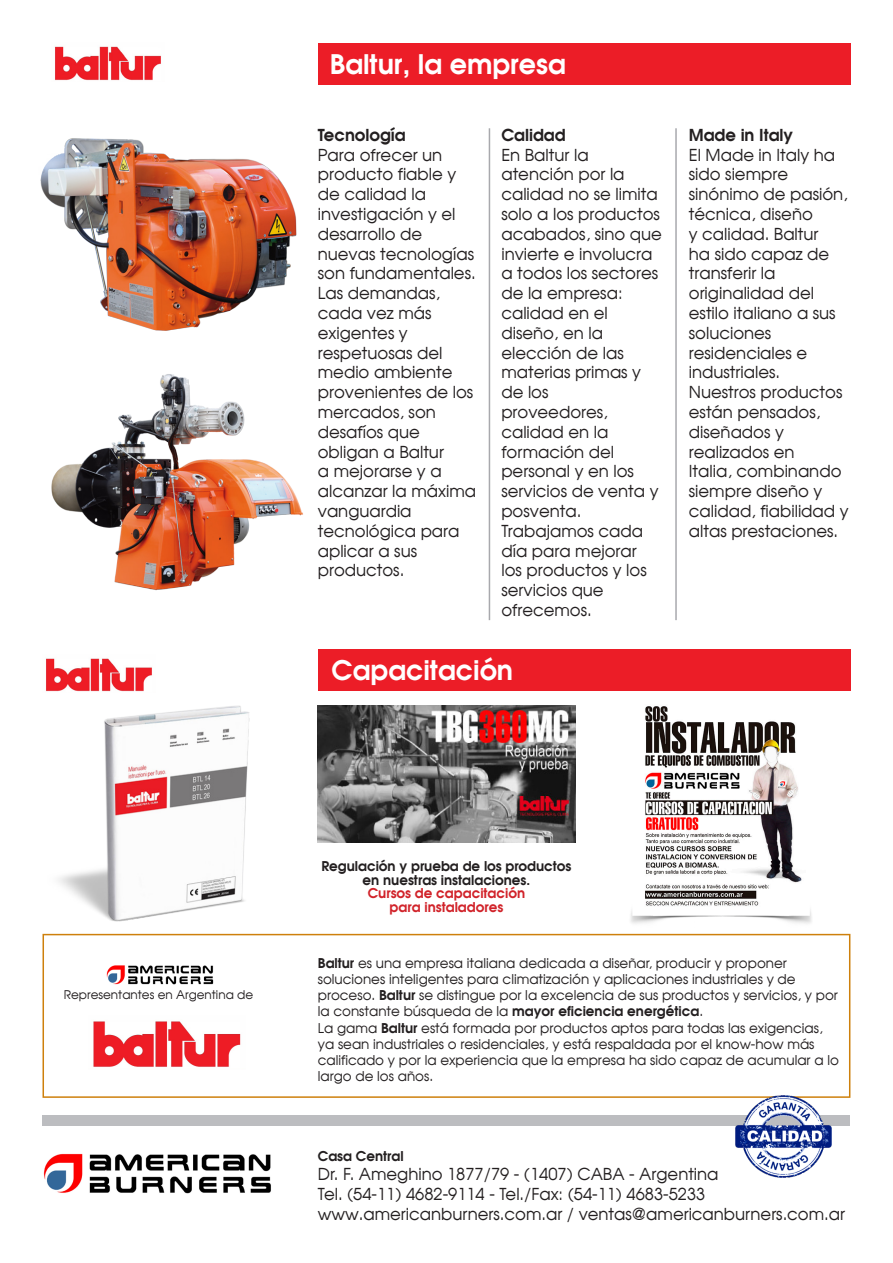
<style>
.page{position:relative;width:893px;height:1263px;background:#fff}
.page>*{position:absolute;margin:0;border:0;box-sizing:border-box;transform-origin:0 0}
.t1{font:700 27px "Avalon";color:#fff}
.t2{font:16.5px/19.8px "Avalon Plain";color:#231f20}
.t3{font:700 16.5px "Avalon";color:#231f20}
.t4{font:13.5px/16.2px "Avalon Plain";color:#231f20}
.t5{font:700 13.5px/13.5px "Avalon";color:#231f20;text-align:center}
.t6{font:700 13.5px/13.5px "Avalon";color:#d1232a;text-align:center}
.t7{font:12px "Avalon Plain";color:#231f20}
.s1{font-family:"Avalon";font-weight:700}
</style>
<div class="page">
<div style="left:43px;top:1115px;width:807px;height:10px;background:#bcbdc0"></div>
<img style="left:43px;top:1153px;width:228px;height:41px">
<div style="left:318px;top:43px;width:532px;height:42px;background:#ec1d27"></div>
<img style="left:55px;top:46px;width:106px;height:35px">
<img style="left:318px;top:706px;width:257px;height:137px">
<div style="left:318px;top:648px;width:532px;height:42px;background:#ec1d27"></div>
<div style="left:43px;top:934px;width:807px;height:164px;border:2px solid #ce800c"></div>
<img style="left:106px;top:965px;width:108px;height:20px">
<img style="left:93px;top:1021px;width:148px;height:46px">
<img style="left:645px;top:706px;width:157px;height:191px">
<img style="left:630px;top:897px;width:182px;height:27px">
<img style="left:736px;top:1095px;width:95px;height:83px">
<img style="left:40px;top:138px;width:257px;height:193px">
<img style="left:51px;top:374px;width:252px;height:217px">
<img style="left:46px;top:658px;width:106px;height:34px">
<hr style="left:489px;top:128px;width:1px;height:492px;background:#a8a9ad">
<hr style="left:675px;top:128px;width:2px;height:492px;background:#a8a9ad">
<img style="left:58px;top:705px;width:192px;height:216px">
<p class="t1" style="left:330px;top:45px;width:238px">Baltur, la empresa</p>
<p class="t3" style="left:318px;top:123px;width:89px">Tecnología</p>
<p class="t2" style="left:318px;top:144px;width:126px">Para ofrecer un</p>
<p class="t2" style="left:318px;top:164px;width:140px">producto fiable y de calidad la</p>
<p class="t2" style="left:318px;top:204px;width:159px">investigación y el desarrollo de nuevas tecnologías son fundamentales.<br>Las demandas, cada vez más</p>
<p class="t2" style="left:318px;top:323px;width:91px">exigentes y</p>
<p class="t2" style="left:318px;top:342px;width:157px">respetuosas del medio ambiente provenientes de los mercados, son</p>
<p class="t2" style="left:318px;top:422px;width:103px">desafíos que</p>
<p class="t2" style="left:318px;top:441px;width:160px">obligan a Baltur<br>a mejorarse y a alcanzar la máxima vanguardia</p>
<p class="t2" style="left:318px;top:521px;width:143px">tecnológica para aplicar a sus</p>
<p class="t2" style="left:318px;top:560px;width:88px">productos.</p>
<p class="t3" style="left:501px;top:123px;width:66px">Calidad</p>
<p class="t2" style="left:501px;top:144px;width:89px">En Baltur la</p>
<p class="t2" style="left:501px;top:164px;width:162px">atención por la calidad no se limita solo a los productos acabados, sino que invierte e involucra a todos los sectores de la empresa:</p>
<p class="t2" style="left:501px;top:303px;width:108px">calidad en el</p>
<p class="t2" style="left:501px;top:323px;width:103px">diseño, en la</p>
<p class="t2" style="left:501px;top:342px;width:141px">elección de las materias primas y de los</p>
<p class="t2" style="left:501px;top:402px;width:108px">proveedores,</p>
<p class="t2" style="left:501px;top:422px;width:108px">calidad en la</p>
<p class="t2" style="left:501px;top:441px;width:159px">formación del personal y en los servicios de venta y posventa.</p>
<p class="t2" style="left:501px;top:521px;width:147px">Trabajamos cada día para mejorar los productos y los servicios que</p>
<p class="t2" style="left:501px;top:600px;width:92px">ofrecemos.</p>
<p class="t1" style="left:332px;top:651px;width:183px">Capacitación</p>
<p class="t3" style="left:689px;top:123px;width:106px">Made in Italy</p>
<p class="t2" style="left:689px;top:144px;width:148px">El Made in Italy ha sido siempre</p>
<p class="t2" style="left:689px;top:184px;width:160px">sinónimo de pasión, técnica, diseño<br>y calidad. Baltur<br>ha sido capaz de transferir la</p>
<p class="t2" style="left:689px;top:283px;width:148px">originalidad del estilo italiano a sus soluciones</p>
<p class="t2" style="left:689px;top:342px;width:120px">residenciales e</p>
<p class="t2" style="left:689px;top:362px;width:155px">industriales.<br>Nuestros productos están pensados, diseñados y</p>
<p class="t2" style="left:689px;top:441px;width:107px">realizados en</p>
<p class="t2" style="left:689px;top:461px;width:161px">Italia, combinando siempre diseño y calidad, fiabilidad y altas prestaciones.</p>
<p class="t7" style="left:64px;top:987px;width:191px">Representantes en Argentina de</p>
<p class="t5" style="left:321px;top:859px;width:252px">Regulación y prueba de los productos en nuestras instalaciones.</p>
<p class="t6" style="left:368px;top:886px;width:159px">Cursos de capacitación para instaladores</p>
<p class="t4" style="left:318px;top:955px;width:471px"><span class="s1">Baltur</span> es una empresa italiana dedicada a diseñar, producir y proponer</p>
<p class="t4" style="left:318px;top:971px;width:479px">soluciones inteligentes para climatización y aplicaciones industriales y de</p>
<p class="t4" style="left:318px;top:987px;width:522px">proceso. <span class="s1">Baltur</span> se distingue por la excelencia de sus productos y servicios, y por la constante búsqueda de la <span class="s1">mayor eficiencia energética</span>.</p>
<p class="t4" style="left:318px;top:1019px;width:506px">La gama <span class="s1">Baltur</span> está formada por productos aptos para todas las exigencias, ya sean industriales o residenciales, y está respaldada por el know-how más</p>
<p class="t4" style="left:318px;top:1052px;width:522px">calificado y por la experiencia que la empresa ha sido capaz de acumular a lo largo de los años.</p>
<p class="t5" style="left:318px;top:1148px;width:87px">Casa Central</p>
<p class="t2" style="left:318px;top:1164px;width:402px">Dr. F. Ameghino 1877/79 - (1407) CABA - Argentina</p>
<p class="t2" style="left:318px;top:1184px;width:389px">Tel. (54-11) 4682-9114 - Tel./Fax: (54-11) 4683-5233</p>
<p class="t2" style="left:318px;top:1204px;width:529px">www.americanburners.com.ar / ventas@americanburners.com.ar</p>
</div>
